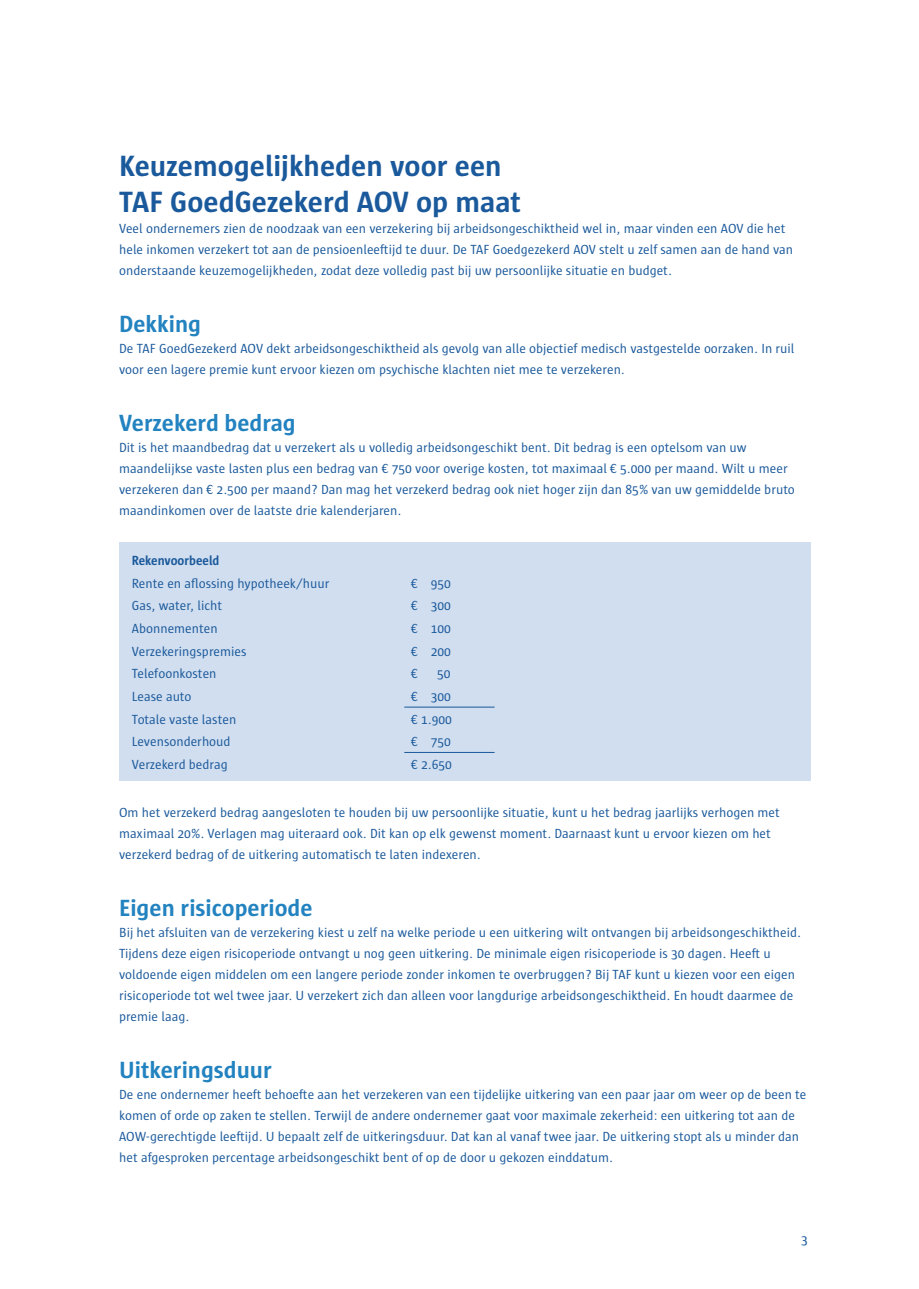
<style>
.page{position:relative;width:919px;height:1289px;background:#fff}
.page>*{position:absolute;margin:0;border:0;box-sizing:border-box;transform-origin:0 0}
.Hoofdkop_DB{font:700 30px "Sun";color:#1a599b}
.Kop_LB{font:700 24px "Sun";color:#2383c0}
.t1{font:13.5px/21px "Sun";color:#1a599b}
.t2{font:700 13.5px "Sun";color:#1a599b;scale:.95 1}
</style>
<div class="page">
<div style="left:119px;top:542px;width:691px;height:239px;background:#d1deef"></div>
<hr style="left:404px;top:706px;width:90px;height:1px;background:#1a599b">
<hr style="left:404px;top:752px;width:90px;height:1px;background:#1a599b">
<p class="Hoofdkop_DB" style="left:119px;top:150px;width:384px">Keuzemogelijkheden voor een</p>
<p class="Hoofdkop_DB" style="left:119px;top:186px;width:403px">TAF GoedGezekerd AOV op maat</p>
<p class="t1" style="left:119px;top:218px;width:675px">Veel ondernemers zien de noodzaak van een verzekering bij arbeidsongeschiktheid wel in, maar vinden een AOV die het hele inkomen verzekert tot aan de pensioenleeftijd te duur. De TAF Goedgezekerd AOV stelt u zelf samen aan de hand van onderstaande keuzemogelijkheden, zodat deze volledig past bij uw persoonlijke situatie en budget.</p>
<p class="Kop_LB" style="left:119px;top:311px;width:84px">Dekking</p>
<p class="t1" style="left:119px;top:338px;width:676px">De TAF GoedGezekerd AOV dekt arbeidsongeschiktheid als gevolg van alle objectief medisch vastgestelde oorzaken. In ruil voor een lagere premie kunt ervoor kiezen om psychische klachten niet mee te verzekeren.</p>
<p class="Kop_LB" style="left:119px;top:410px;width:178px">Verzekerd bedrag</p>
<p class="t1" style="left:119px;top:437px;width:677px">Dit is het maandbedrag dat u verzekert als u volledig arbeidsongeschikt bent. Dit bedrag is een optelsom van uw maandelijkse vaste lasten plus een bedrag van € 750 voor overige kosten, tot maximaal € 5.000 per maand. Wilt u meer verzekeren dan € 2.500 per maand? Dan mag het verzekerd bedrag ook niet hoger zijn dan 85% van uw gemiddelde bruto maandinkomen over de laatste drie kalenderjaren.</p>
<p class="t2" style="left:132px;top:553px;width:94px">Rekenvoorbeeld</p>
<p class="t1" style="left:132px;top:573px;width:199px">Rente en aflossing hypotheek/huur</p>
<p class="t1" style="left:411px;top:573px;width:41px">€ 950</p>
<p class="t1" style="left:132px;top:595px;width:92px">Gas, water, licht</p>
<p class="t1" style="left:411px;top:595px;width:41px">€ 300</p>
<p class="t1" style="left:132px;top:618px;width:87px">Abonnementen</p>
<p class="t1" style="left:411px;top:618px;width:41px">€ 100</p>
<p class="t1" style="left:132px;top:641px;width:116px">Verzekeringspremies</p>
<p class="t1" style="left:411px;top:641px;width:41px">€ 200</p>
<p class="t1" style="left:132px;top:663px;width:86px">Telefoonkosten</p>
<p class="t1" style="left:411px;top:663px;width:8px">€</p>
<p class="t1" style="left:437px;top:663px;width:15px">50</p>
<p class="t1" style="left:132px;top:686px;width:61px">Lease auto</p>
<p class="t1" style="left:411px;top:686px;width:41px">€ 300</p>
<p class="t1" style="left:132px;top:708px;width:106px">Totale vaste lasten</p>
<p class="t1" style="left:411px;top:708px;width:42px">€ 1.900</p>
<p class="t1" style="left:132px;top:731px;width:100px">Levensonderhoud</p>
<p class="t1" style="left:411px;top:731px;width:41px">€ 750</p>
<p class="t1" style="left:132px;top:754px;width:97px">Verzekerd bedrag</p>
<p class="t1" style="left:411px;top:754px;width:42px">€ 2.650</p>
<p class="t1" style="left:119px;top:802px;width:662px">Om het verzekerd bedrag aangesloten te houden bij uw persoonlijke situatie, kunt u het bedrag jaarlijks verhogen met maximaal 20%. Verlagen mag uiteraard ook. Dit kan op elk gewenst moment. Daarnaast kunt u ervoor kiezen om het verzekerd bedrag of de uitkering automatisch te laten indexeren.</p>
<p class="Kop_LB" style="left:119px;top:894px;width:195px">Eigen risicoperiode</p>
<p class="t1" style="left:119px;top:922px;width:683px">Bij het afsluiten van de verzekering kiest u zelf na welke periode u een uitkering wilt ontvangen bij arbeidsongeschiktheid.<br>Tijdens deze eigen risicoperiode ontvangt u nog geen uitkering. De minimale eigen risicoperiode is 30 dagen. Heeft u voldoende eigen middelen om een langere periode zonder inkomen te overbruggen? Bij TAF kunt u kiezen voor een eigen risicoperiode tot wel twee jaar. U verzekert zich dan alleen voor langdurige arbeidsongeschiktheid. En houdt daarmee de premie laag.</p>
<p class="Kop_LB" style="left:119px;top:1056px;width:154px">Uitkeringsduur</p>
<p class="t1" style="left:119px;top:1084px;width:689px">De ene ondernemer heeft behoefte aan het verzekeren van een tijdelijke uitkering van een paar jaar om weer op de been te komen of orde op zaken te stellen. Terwijl de andere ondernemer gaat voor maximale zekerheid: een uitkering tot aan de AOW-gerechtigde leeftijd. U bepaalt zelf de uitkeringsduur. Dat kan al vanaf twee jaar. De uitkering stopt als u minder dan het afgesproken percentage arbeidsongeschikt bent of op de door u gekozen einddatum.</p>
<p class="t1" style="left:801px;top:1229px;width:8px">3</p>
</div>
